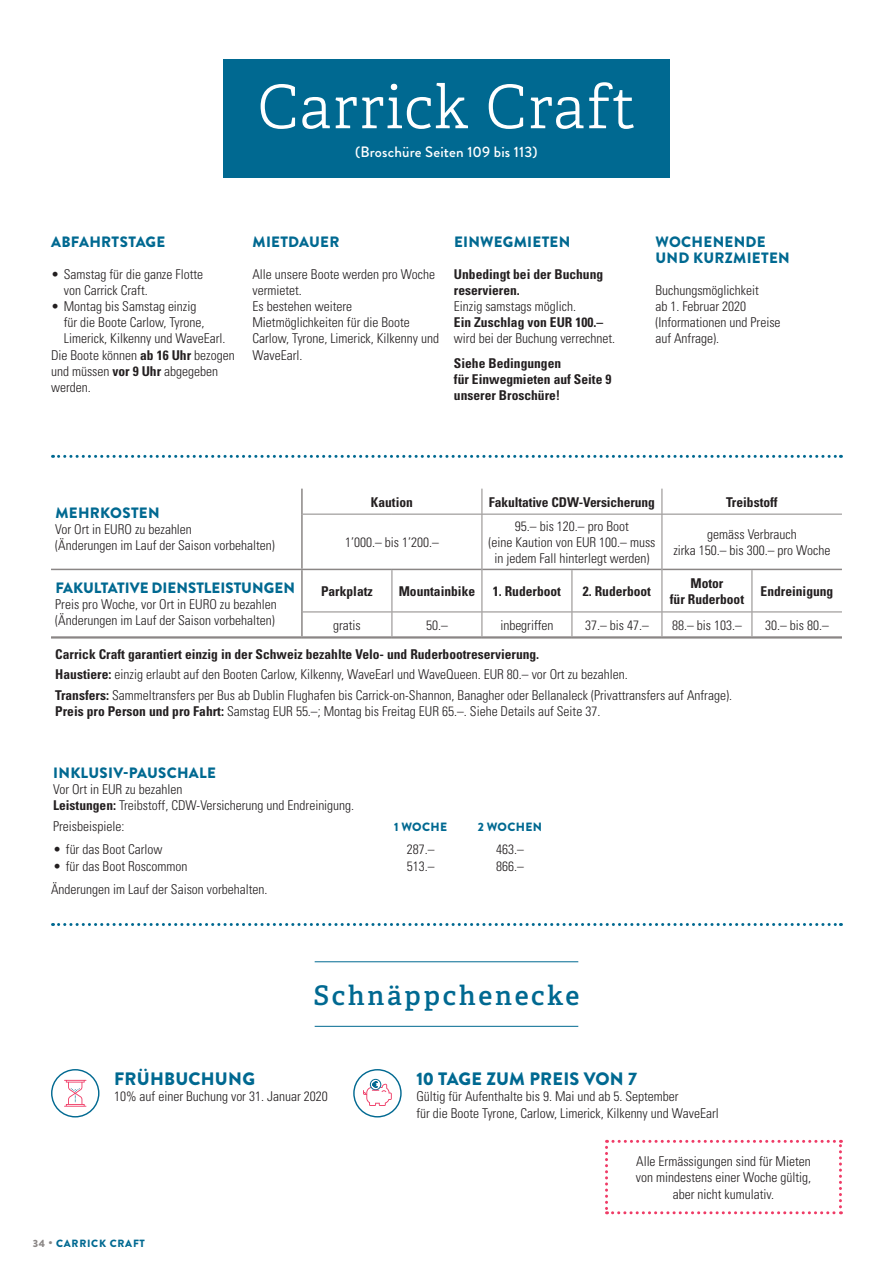
<style>
.page{position:relative;width:893px;height:1263px;background:#fff}
.page>*{position:absolute;margin:0;border:0;box-sizing:border-box;transform-origin:0 0}
.t1{font:300 60px "Adelle";letter-spacing:.025em;color:#fff}
.t2{font:600 27px "Adelle";letter-spacing:.1em;color:#006991}
.t3{font:900 18px "Brandon Grotesque";letter-spacing:.01em;color:#006991}
.t4{font:900 15px/16.2px "Brandon Grotesque";letter-spacing:.015em;color:#006991}
.t5{font:500 15px "Brandon Grotesque";letter-spacing:.01em;color:#fff}
.t6{font:300 condensed 13.5px/16px "Univers";color:#231f20}
.t7{font:700 condensed 13.5px/16px "Univers";color:#231f20}
.t8{font:900 12px "Brandon Grotesque";letter-spacing:.025em;color:#006991}
.t9{font:900 10.5px "Brandon Grotesque";letter-spacing:.07em;color:#006991}
.s1{font-weight:700}
.s2{color:#8a8685}
</style>
<div class="page">
<div style="left:223px;top:60px;width:447px;height:118px;background:#006991"></div>
<svg style="left:53px;top:455px;width:788px;height:3px"></svg>
<svg style="left:53px;top:923px;width:788px;height:3px"></svg>
<hr style="left:51px;top:569px;width:251px;height:1px;background:#8a8685">
<hr style="left:302px;top:569px;width:90px;height:1px;background:#8a8685">
<hr style="left:392px;top:569px;width:90px;height:1px;background:#8a8685">
<hr style="left:482px;top:569px;width:90px;height:1px;background:#8a8685">
<hr style="left:572px;top:569px;width:90px;height:1px;background:#8a8685">
<hr style="left:662px;top:569px;width:90px;height:1px;background:#8a8685">
<hr style="left:752px;top:569px;width:90px;height:1px;background:#8a8685">
<hr style="left:303px;top:514px;width:89px;height:1px;background:#8a8685">
<hr style="left:392px;top:514px;width:90px;height:1px;background:#8a8685">
<hr style="left:482px;top:514px;width:90px;height:1px;background:#8a8685">
<hr style="left:572px;top:514px;width:90px;height:1px;background:#8a8685">
<hr style="left:662px;top:514px;width:90px;height:1px;background:#8a8685">
<hr style="left:752px;top:514px;width:90px;height:1px;background:#8a8685">
<hr style="left:301px;top:489px;width:2px;height:25px;background:#8a8685">
<hr style="left:301px;top:514px;width:2px;height:55px;background:#8a8685">
<hr style="left:301px;top:570px;width:2px;height:42px;background:#8a8685">
<hr style="left:301px;top:612px;width:2px;height:24px;background:#8a8685">
<hr style="left:303px;top:611px;width:89px;height:1px;background:#8a8685">
<hr style="left:392px;top:611px;width:90px;height:1px;background:#8a8685">
<hr style="left:482px;top:611px;width:90px;height:1px;background:#8a8685">
<hr style="left:572px;top:611px;width:90px;height:1px;background:#8a8685">
<hr style="left:662px;top:611px;width:90px;height:1px;background:#8a8685">
<hr style="left:752px;top:611px;width:90px;height:1px;background:#8a8685">
<svg style="left:482px;top:489px;width:1px;height:25px"></svg>
<svg style="left:662px;top:489px;width:1px;height:25px"></svg>
<hr style="left:482px;top:514px;width:1px;height:55px;background:#8a8685">
<hr style="left:662px;top:514px;width:1px;height:55px;background:#8a8685">
<hr style="left:392px;top:570px;width:1px;height:41px;background:#8a8685">
<hr style="left:482px;top:569px;width:1px;height:42px;background:#8a8685">
<hr style="left:572px;top:570px;width:1px;height:41px;background:#8a8685">
<hr style="left:662px;top:569px;width:1px;height:42px;background:#8a8685">
<hr style="left:752px;top:570px;width:1px;height:41px;background:#8a8685">
<svg style="left:392px;top:612px;width:1px;height:24px"></svg>
<svg style="left:482px;top:612px;width:1px;height:24px"></svg>
<svg style="left:572px;top:612px;width:1px;height:24px"></svg>
<svg style="left:662px;top:612px;width:1px;height:24px"></svg>
<svg style="left:752px;top:612px;width:1px;height:24px"></svg>
<hr style="left:51px;top:636px;width:251px;height:3px;background:#8a8685">
<hr style="left:302px;top:636px;width:90px;height:3px;background:#8a8685">
<hr style="left:392px;top:636px;width:90px;height:3px;background:#8a8685">
<hr style="left:482px;top:636px;width:90px;height:3px;background:#8a8685">
<hr style="left:572px;top:636px;width:90px;height:3px;background:#8a8685">
<hr style="left:662px;top:636px;width:90px;height:3px;background:#8a8685">
<hr style="left:752px;top:636px;width:90px;height:3px;background:#8a8685">
<hr style="left:315px;top:961px;width:263px;height:1px;background:#006991">
<hr style="left:315px;top:1026px;width:263px;height:1px;background:#006991">
<div style="left:51px;top:1069px;width:48px;height:48px;border:1px solid #006991;border-radius:50%"></div>
<svg style="left:64px;top:1080px;width:22px;height:27px"></svg>
<div style="left:353px;top:1069px;width:49px;height:48px;border:1px solid #006991;border-radius:50%"></div>
<div style="left:370px;top:1079px;width:11px;height:11px;border:1px solid #006991;border-radius:50%"></div>
<svg style="left:363px;top:1081px;width:29px;height:25px"></svg>
<svg style="left:605px;top:1140px;width:237px;height:74px"></svg>
<h1 class="t1" style="left:257px;top:70px;width:380px">Carrick Craft</h1>
<p class="t5" style="left:355px;top:141px;width:184px">(Broschüre Seiten 109 bis 113)</p>
<p class="t4" style="left:51px;top:234px;width:116px">ABFAHRTSTAGE</p>
<p class="t6" style="left:64px;top:266px;width:141px;text-indent:-13px">• Samstag für die ganze Flotte von Carrick Craft.</p>
<p class="t6" style="left:51px;top:298px;width:147px">• Montag bis Samstag einzig</p>
<p class="t6" style="left:64px;top:315px;width:142px">für die Boote Carlow, Tyrone,</p>
<p class="t6" style="left:64px;top:331px;width:163px">Limerick, Kilkenny und WaveEarl.</p>
<p class="t6" style="left:51px;top:347px;width:185px">Die Boote können <span class="s1">ab 16 Uhr</span> bezogen</p>
<p class="t6" style="left:51px;top:363px;width:169px">und müssen <span class="s1">vor 9 Uhr</span> abgegeben</p>
<p class="t6" style="left:51px;top:379px;width:41px">werden.</p>
<p class="t4" style="left:253px;top:234px;width:88px">MIETDAUER</p>
<p class="t6" style="left:252px;top:266px;width:188px">Alle unsere Boote werden pro Woche vermietet.<br>Es bestehen weitere<br>Mietmöglichkeiten für die Boote<br>Carlow, Tyrone, Limerick, Kilkenny und<br>WaveEarl.</p>
<p class="t4" style="left:454px;top:234px;width:118px">EINWEGMIETEN</p>
<p class="t7" style="left:454px;top:266px;width:151px">Unbedingt bei der Buchung reservieren.</p>
<p class="t6" style="left:454px;top:298px;width:124px">Einzig samstags möglich.</p>
<p class="t7" style="left:454px;top:314px;width:151px">Ein Zuschlag von EUR 100.–</p>
<p class="t6" style="left:454px;top:331px;width:163px">wird bei der Buchung verrechnet.</p>
<p class="t7" style="left:454px;top:355px;width:159px">Siehe Bedingungen<br>für Einwegmieten auf Seite 9 unserer Broschüre!</p>
<p class="t4" style="left:655px;top:234px;width:136px">WOCHENENDE<br>UND KURZMIETEN</p>
<p class="t6" style="left:655px;top:282px;width:127px">Buchungsmöglichkeit<br>ab 1. Februar 2020 (Informationen und Preise auf Anfrage).</p>
<p class="t4" style="left:55px;top:505px;width:106px">MEHRKOSTEN</p>
<p class="t6" style="left:55px;top:521px;width:221px">Vor Ort in EURO zu bezahlen<br>(Änderungen im Lauf der Saison vorbehalten)</p>
<p class="t7" style="left:371px;top:494px;width:44px">Kaution</p>
<p class="t7" style="left:489px;top:494px;width:168px">Fakultative CDW-Versicherung</p>
<p class="t7" style="left:726px;top:494px;width:53px">Treibstoff</p>
<p class="t6" style="left:345px;top:534px;width:95px">1’000.– bis 1’200.–</p>
<p class="t6" style="left:488px;top:518px;width:169px;text-align:center">95.– bis 120.– pro Boot<br>(eine Kaution von EUR 100.– muss in jedem Fall hinterlegt werden)</p>
<p class="t6" style="left:673px;top:526px;width:159px;text-align:center">gemäss Verbrauch<br>zirka 150.– bis 300.– pro Woche</p>
<p class="t7" style="left:321px;top:583px;width:53px">Parkplatz</p>
<p class="t7" style="left:399px;top:583px;width:78px">Mountainbike</p>
<p class="t7" style="left:493px;top:583px;width:70px">1. Ruderboot</p>
<p class="t7" style="left:583px;top:583px;width:70px">2. Ruderboot</p>
<p class="t7" style="left:670px;top:575px;width:76px;text-align:center">Motor<br>für Ruderboot</p>
<p class="t7" style="left:761px;top:583px;width:74px">Endreinigung</p>
<p class="t6" style="left:333px;top:617px;width:29px">gratis</p>
<p class="t6" style="left:426px;top:617px;width:23px">50.–</p>
<p class="t6" style="left:500px;top:617px;width:55px">inbegriffen</p>
<p class="t6" style="left:585px;top:617px;width:65px">37.– bis 47.–</p>
<p class="t6" style="left:672px;top:617px;width:71px">88.– bis 103.–</p>
<p class="t6" style="left:765px;top:617px;width:65px">30.– bis 80.–</p>
<p class="t6" style="left:55px;top:644px;width:678px;line-height:20.4px"><span class="s1">Carrick Craft garantiert einzig in der Schweiz bezahlte Velo- und Ruderbootreservierung.<br>Haustiere:</span> einzig erlaubt auf den Booten Carlow, Kilkenny, WaveEarl und WaveQueen. EUR 80.– vor Ort zu bezahlen.<br><span class="s1">Transfers:</span> Sammeltransfers per Bus ab Dublin Flughafen bis Carrick-on-Shannon, Banagher oder Bellanaleck (Privattransfers auf Anfrage).</p>
<p class="t6" style="left:55px;top:703px;width:547px"><span class="s1">Preis pro Person und pro Fahrt:</span> Samstag EUR 55.–; Montag bis Freitag EUR 65.–. Siehe Details auf Seite 37.</p>
<p class="t4" style="left:55px;top:579px;width:241px">FAKULTATIVE DIENSTLEISTUNGEN</p>
<p class="t6" style="left:55px;top:596px;width:223px">Preis pro Woche, vor Ort in EURO zu bezahlen (Änderungen im Lauf der Saison vorbehalten)</p>
<p class="t4" style="left:53px;top:765px;width:164px">INKLUSIV-PAUSCHALE</p>
<p class="t6" style="left:53px;top:781px;width:303px">Vor Ort in EUR zu bezahlen<br><span class="s1">Leistungen:</span> Treibstoff, CDW-Versicherung und Endreinigung.</p>
<p class="t6" style="left:53px;top:818px;width:73px">Preisbeispiele:</p>
<p class="t8" style="left:394px;top:819px;width:55px">1 WOCHE</p>
<p class="t8" style="left:478px;top:819px;width:66px">2 WOCHEN</p>
<p class="t6" style="left:53px;top:842px;width:111px">• für das Boot Carlow</p>
<p class="t6" style="left:407px;top:842px;width:29px">287.–</p>
<p class="t6" style="left:496px;top:842px;width:29px">463.–</p>
<p class="t6" style="left:53px;top:859px;width:136px">• für das Boot Roscommon</p>
<p class="t6" style="left:407px;top:859px;width:29px">513.–</p>
<p class="t6" style="left:496px;top:859px;width:29px">866.–</p>
<p class="t6" style="left:51px;top:881px;width:218px">Änderungen im Lauf der Saison vorbehalten.</p>
<h2 class="t2" style="left:313px;top:978px;width:268px">Schnäppchenecke</h2>
<h3 class="t3" style="left:114px;top:1066px;width:142px">FRÜHBUCHUNG</h3>
<p class="t6" style="left:114px;top:1089px;width:215px">10% auf einer Buchung vor 31. Januar 2020</p>
<p class="t9" style="left:33px;top:1235px;width:114px"><span class="s2">34 •</span> CARRICK CRAFT</p>
<h3 class="t3" style="left:416px;top:1066px;width:222px">10 TAGE ZUM PREIS VON 7</h3>
<p class="t6" style="left:416px;top:1089px;width:304px">Gültig für Aufenthalte bis 9. Mai und ab 5. September<br>für die Boote Tyrone, Carlow, Limerick, Kilkenny und WaveEarl</p>
<p class="t6" style="left:636px;top:1153px;width:177px;text-align:center">Alle Ermässigungen sind für Mieten von mindestens einer Woche gültig, aber nicht kumulativ.</p>
</div>
